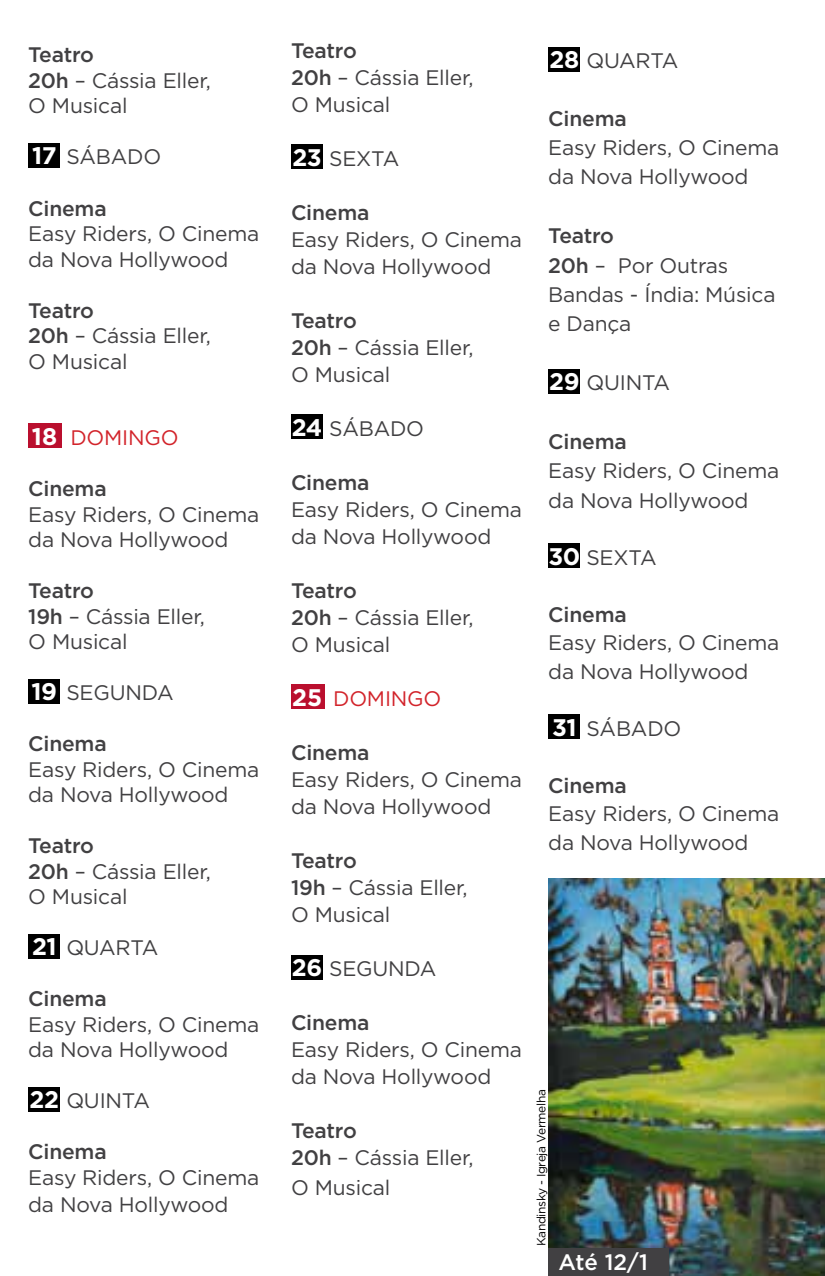
<style>
.page{position:relative;width:825px;height:1276px;background:#fff}
.page>*{position:absolute;margin:0;border:0;box-sizing:border-box;transform-origin:0 0}
.t1{font:500 22.2px "Gotham";color:#fff}
.t2{font:21px/27px "Gotham";letter-spacing:-.01em;color:#414042}
.t3{font:500 21px "Gotham";letter-spacing:-.01em;color:#414042}
.t4{font:21px "Gotham";letter-spacing:-.01em;color:#d2232a}
.t5{font:12px "Gotham";letter-spacing:-.03em;color:#000}
.s1{font-weight:500}
.s2{font-weight:700;font-size:24px;color:#fff}
</style>
<div class="page">
<hr style="left:824px;top:0;width:1px;height:1276px;background:#58595b">
<div style="left:28px;top:143px;width:32px;height:24px;background:#000"></div>
<div style="left:28px;top:423px;width:33px;height:25px;background:#ba0f2e"></div>
<div style="left:28px;top:679px;width:32px;height:24px;background:#000"></div>
<div style="left:28px;top:934px;width:32px;height:24px;background:#000"></div>
<div style="left:28px;top:1087px;width:32px;height:24px;background:#000"></div>
<div style="left:291px;top:145px;width:32px;height:24px;background:#000"></div>
<div style="left:291px;top:415px;width:32px;height:24px;background:#000"></div>
<div style="left:291px;top:684px;width:33px;height:25px;background:#ba0f2e"></div>
<div style="left:291px;top:955px;width:32px;height:24px;background:#000"></div>
<div style="left:548px;top:47px;width:32px;height:24px;background:#000"></div>
<div style="left:548px;top:369px;width:32px;height:24px;background:#000"></div>
<div style="left:548px;top:543px;width:32px;height:25px;background:#000"></div>
<div style="left:548px;top:714px;width:32px;height:25px;background:#000"></div>
<img style="left:548px;top:878px;width:277px;height:398px">
<div style="left:548px;top:1248px;width:121px;height:28px;background:#414042"></div>
<p class="t2" style="left:28px;top:42px;width:184px;line-height:25.5px"><span class="s1">Teatro<br>20h</span> – Cássia Eller,<br>O Musical</p>
<p class="t2" style="left:32px;top:143px;width:131px"><span class="s2">17</span> SÁBADO</p>
<p class="t3" style="left:28px;top:196px;width:80px">Cinema</p>
<p class="t2" style="left:28px;top:220px;width:233px;line-height:25.5px">Easy Riders, O Cinema da Nova Hollywood</p>
<p class="t2" style="left:28px;top:297px;width:184px;line-height:25.5px"><span class="s1">Teatro<br>20h</span> – Cássia Eller,<br>O Musical</p>
<p class="t4" style="left:32px;top:426px;width:148px"><span class="s2">18</span> DOMINGO</p>
<p class="t3" style="left:28px;top:477px;width:80px">Cinema</p>
<p class="t2" style="left:28px;top:501px;width:233px;line-height:25.5px">Easy Riders, O Cinema da Nova Hollywood</p>
<p class="t2" style="left:28px;top:577px;width:178px;line-height:25.5px"><span class="s1">Teatro<br>19h</span> – Cássia Eller,<br>O Musical</p>
<p class="t2" style="left:32px;top:679px;width:144px"><span class="s2">19</span> SEGUNDA</p>
<p class="t3" style="left:28px;top:732px;width:80px">Cinema</p>
<p class="t2" style="left:28px;top:756px;width:233px;line-height:25.5px">Easy Riders, O Cinema da Nova Hollywood</p>
<p class="t2" style="left:28px;top:832px;width:184px;line-height:25.5px"><span class="s1">Teatro<br>20h</span> – Cássia Eller,<br>O Musical</p>
<p class="t2" style="left:32px;top:934px;width:128px"><span class="s2">21</span> QUARTA</p>
<p class="t3" style="left:28px;top:987px;width:80px">Cinema</p>
<p class="t2" style="left:28px;top:1011px;width:233px;line-height:25.5px">Easy Riders, O Cinema da Nova Hollywood</p>
<p class="t2" style="left:30px;top:1087px;width:122px"><span class="s2">22</span> QUINTA</p>
<p class="t3" style="left:28px;top:1140px;width:80px">Cinema</p>
<p class="t2" style="left:28px;top:1163px;width:233px">Easy Riders, O Cinema da Nova Hollywood</p>
<p class="t2" style="left:291px;top:37px;width:184px"><span class="s1">Teatro<br>20h</span> – Cássia Eller,<br>O Musical</p>
<p class="t2" style="left:292px;top:145px;width:108px"><span class="s2">23</span> SEXTA</p>
<p class="t3" style="left:291px;top:200px;width:80px">Cinema</p>
<p class="t2" style="left:291px;top:226px;width:233px">Easy Riders, O Cinema da Nova Hollywood</p>
<p class="t2" style="left:291px;top:307px;width:184px"><span class="s1">Teatro<br>20h</span> – Cássia Eller,<br>O Musical</p>
<p class="t2" style="left:292px;top:415px;width:134px"><span class="s2">24</span> SÁBADO</p>
<p class="t3" style="left:291px;top:470px;width:80px">Cinema</p>
<p class="t2" style="left:291px;top:496px;width:233px">Easy Riders, O Cinema da Nova Hollywood</p>
<p class="t2" style="left:291px;top:577px;width:184px"><span class="s1">Teatro<br>20h</span> – Cássia Eller,<br>O Musical</p>
<p class="t4" style="left:292px;top:687px;width:151px"><span class="s2">25</span> DOMINGO</p>
<p class="t3" style="left:291px;top:740px;width:80px">Cinema</p>
<p class="t2" style="left:291px;top:766px;width:233px">Easy Riders, O Cinema da Nova Hollywood</p>
<p class="t2" style="left:291px;top:847px;width:178px"><span class="s1">Teatro<br>19h</span> – Cássia Eller,<br>O Musical</p>
<p class="t2" style="left:292px;top:955px;width:146px"><span class="s2">26</span> SEGUNDA</p>
<p class="t3" style="left:291px;top:1010px;width:80px">Cinema</p>
<p class="t2" style="left:291px;top:1036px;width:233px">Easy Riders, O Cinema da Nova Hollywood</p>
<p class="t2" style="left:291px;top:1117px;width:184px"><span class="s1">Teatro<br>20h</span> – Cássia Eller,</p>
<p class="t2" style="left:291px;top:1173px;width:101px">O Musical</p>
<p class="t2" style="left:550px;top:47px;width:130px"><span class="s2">28</span> QUARTA</p>
<p class="t3" style="left:548px;top:106px;width:80px">Cinema</p>
<p class="t2" style="left:548px;top:132px;width:233px;line-height:29.4px">Easy Riders, O Cinema da Nova Hollywood</p>
<p class="t2" style="left:548px;top:221px;width:229px;line-height:29.4px"><span class="s1">Teatro<br>20h</span> – Por Outras<br>Bandas - Índia: Música e Dança</p>
<p class="t2" style="left:549px;top:369px;width:122px"><span class="s2">29</span> QUINTA</p>
<p class="t3" style="left:548px;top:430px;width:80px">Cinema</p>
<p class="t2" style="left:548px;top:456px;width:233px;line-height:29.4px">Easy Riders, O Cinema da Nova Hollywood</p>
<p class="t2" style="left:548px;top:543px;width:110px"><span class="s2">30</span> SEXTA</p>
<p class="t3" style="left:548px;top:602px;width:80px">Cinema</p>
<p class="t2" style="left:548px;top:628px;width:233px;line-height:28.5px">Easy Riders, O Cinema da Nova Hollywood</p>
<p class="t2" style="left:552px;top:714px;width:131px"><span class="s2">31</span> SÁBADO</p>
<p class="t3" style="left:548px;top:773px;width:80px">Cinema</p>
<p class="t2" style="left:548px;top:799px;width:233px;line-height:28.5px">Easy Riders, O Cinema da Nova Hollywood</p>
<p class="t5" style="left:534px;top:1246px;width:158px;rotate:-90deg">Kandinsky - Igreja Vermelha</p>
<p class="t1" style="left:558px;top:1249px;width:91px">Até 12/1</p>
</div>
